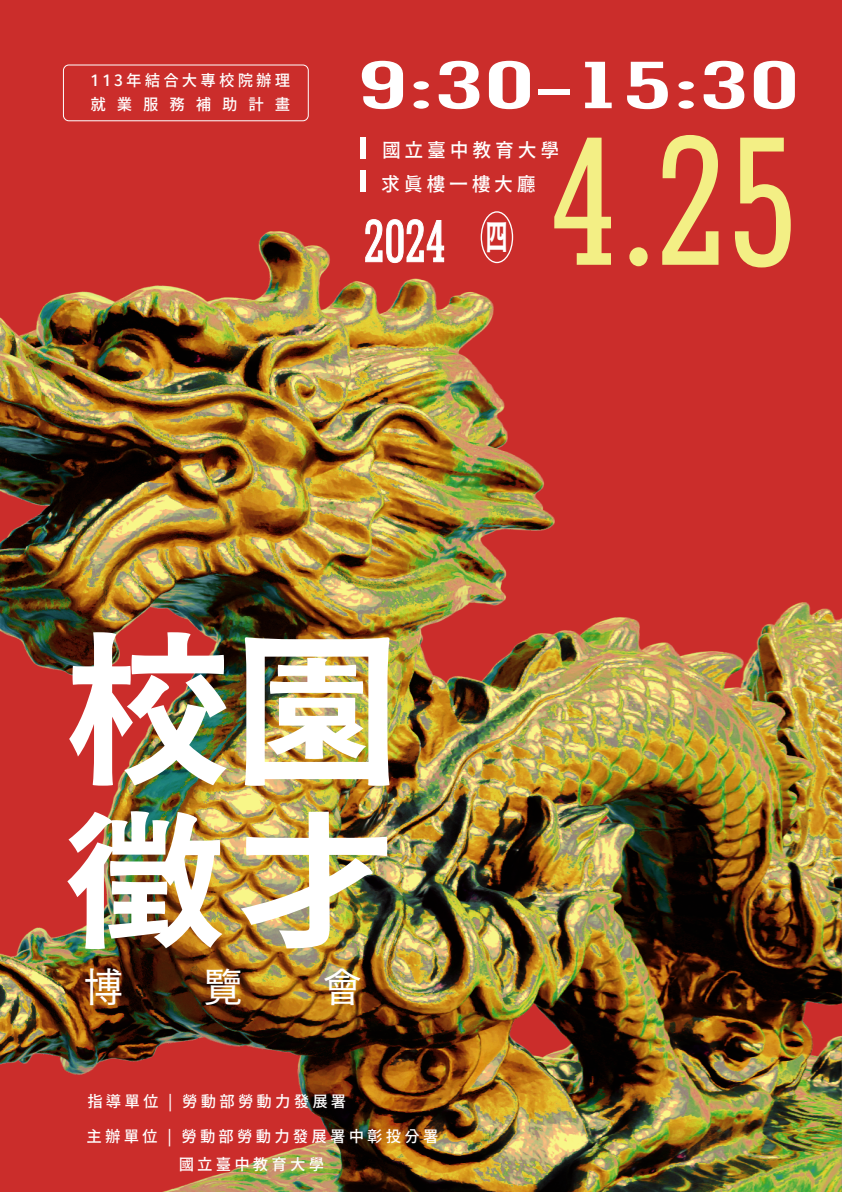
<style>
.page{position:relative;width:842px;height:1192px;background:#cb2d2b}
.page>*{position:absolute;margin:0;border:0;box-sizing:border-box;transform-origin:0 0}
.t1{font:500 condensed 190.6px "Geometric Slab 703 BT";color:#f3ef85;scale:.96 1}
.t2{font:162.7px "Gen Seki Gothic TW B";color:#fff;scale:1.04 1}
.t3{font:146.15px "Gen Seki Gothic TW B";color:#fff;scale:1.12 1}
.t4{font:700 condensed 69.55px "Geometric Slab 703 BT";color:#fff;scale:1.84 1}
.t5{font:500 condensed 61.8px "Geometric Slab 703 BT";color:#fff;scale:.86 1}
.t6{font:40.05px "Gen Seki Gothic TW R";color:#fff}
.t7{font:18.95px/34.2px "Gen Seki Gothic TW M";letter-spacing:.2em;color:#fff}
.t8{font:15.55px/28.4px "Gen Seki Gothic TW M";letter-spacing:.2em;color:#fff}
</style>
<div class="page">
<img style="left:0;top:226px;width:840px;height:966px">
<div style="left:360px;top:170px;width:5px;height:22px;background:#fff"></div>
<div style="left:360px;top:138px;width:5px;height:21px;background:#fff"></div>
<svg style="left:365px;top:219px;width:79px;height:44px"></svg>
<div style="left:481px;top:211px;width:32px;height:52px;border:1px solid #fff;border-radius:50%"></div>
<div style="left:63px;top:65px;width:245px;height:56px;border:1px solid #fff;border-radius:5px"></div>
<p class="t8" style="left:90px;top:69px;width:201px;line-height:23.6px">113年結合大專校院辦理就業服務補助計畫</p>
<h3 class="t4" style="left:358px;top:41px;width:241px">9:30-15:30</h3>
<p class="t7" style="left:381px;top:133px;width:180px">國立臺中教育大學求眞樓一樓大廳</p>
<h3 class="t5" style="left:364px;top:203px;width:169px">2024 <sup>四</sup></h3>
<h1 class="t1" style="left:550px;top:83px;width:260px">4.25</h1>
<h2 class="t2" style="left:63px;top:620px;width:327px">校園</h2>
<h3 class="t3" style="left:63px;top:800px;width:300px">徵才</h3>
<h3 class="t6" style="left:83px;top:965px;width:41px">博</h3>
<h3 class="t6" style="left:203px;top:965px;width:41px">覽</h3>
<h3 class="t6" style="left:323px;top:965px;width:41px">會</h3>
<p class="t8" style="left:87px;top:1088px;width:261px">指導單位 | 勞動部勞動力發展署</p>
<p class="t8" style="left:179px;top:1122px;width:261px;text-indent:-92px">主辦單位 | 勞動部勞動力發展署中彰投分署國立臺中教育大學</p>
</div>
